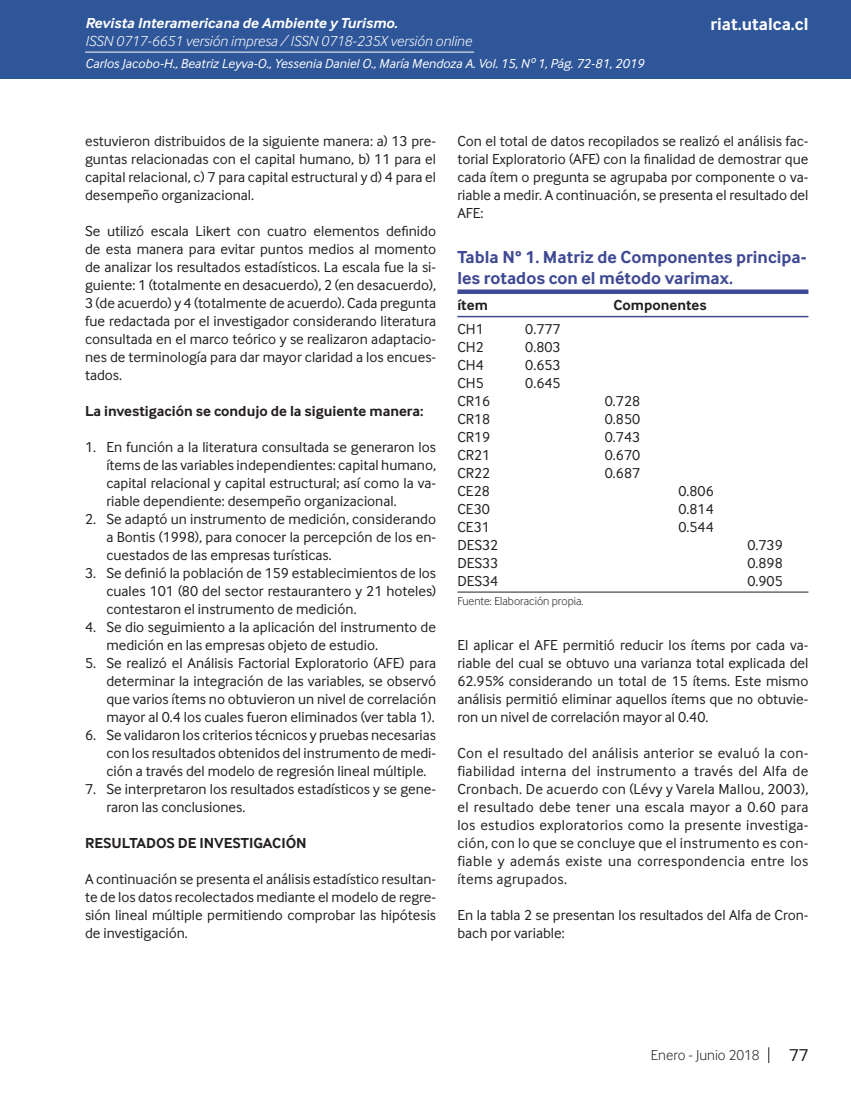
<style>
.page{position:relative;width:851px;height:1106px;background:#fff}
.page>*{position:absolute;margin:0;border:0;box-sizing:border-box;transform-origin:0 0}
.Tabla_titulo{font:700 18px/21px "Inter Face";color:#3f4993}
.t1{font:700 18px "Inter Face";color:#fff}
.t2{font:18px "Inter Face";color:#231f20}
.Cuerpo_de_Texto{font:15px/18px "Inter Face";color:#231f20;text-align:justify}
.Cuerpo_de_Texto-2{font:700 15px "Inter Face";color:#231f20}
.t3{font:italic 300 15px "Inter Face";color:#fff}
.t4{font:italic 700 15px "Inter Face";color:#fff}
.t5{font:300 15px "Inter Face";color:#231f20}
.Cuño_de_pagina{font:italic 13.5px "Inter Face";color:#fff}
.Fuente{font:300 12px "Inter Face";color:#231f20}
</style>
<div class="page">
<div style="left:0;top:0;width:850px;height:79px;background:#2f5699"></div>
<hr style="left:85px;top:52px;width:389px;height:1px;background:#fff">
<svg style="left:768px;top:1047px;width:1px;height:16px"></svg>
<hr style="left:457px;top:316px;width:351px;height:1px;background:#3f4993">
<hr style="left:457px;top:591px;width:351px;height:1px;background:#231f20">
<div style="left:457px;top:289px;width:351px;height:5px;background:#3f4993"></div>
<p class="t4" style="left:85px;top:15px;width:314px">Revista Interamericana de Ambiente y Turismo.</p>
<p class="t3" style="left:85px;top:33px;width:388px">ISSN 0717-6651 versión impresa / ISSN 0718-235X versión online</p>
<p class="Cuño_de_pagina" style="left:85px;top:56px;width:560px">Carlos Jacobo-H., Beatriz Leyva-O., Yessenia Daniel O., María Mendoza A. Vol. 15, Nº 1, Pág. 72-81, 2019</p>
<p class="t1" style="left:710px;top:14px;width:99px">riat.utalca.cl</p>
<p class="Cuerpo_de_Texto" style="left:85px;top:132px;width:352px">estuvieron distribuidos de la siguiente manera: a) 13 pre&shy;guntas relacionadas con el capital humano, b) 11 para el capital relacional, c) 7 para capital estructural y d) 4 para el desempeño organizacional.</p>
<p class="Cuerpo_de_Texto" style="left:85px;top:222px;width:352px">Se utilizó escala Likert con cuatro elementos definido de esta manera para evitar puntos medios al momento de analizar los resultados estadísticos. La escala fue la si&shy;guiente: 1 (totalmente en desacuerdo), 2 (en desacuerdo), 3 (de acuerdo) y 4 (totalmente de acuerdo). Cada pregunta fue redactada por el investigador considerando literatura consultada en el marco teórico y se realizaron adaptacio&shy;nes de terminología para dar mayor claridad a los encues&shy;tados.</p>
<p class="Cuerpo_de_Texto-2" style="left:85px;top:402px;width:340px">La investigación se condujo de la siguiente manera:</p>
<p class="Cuerpo_de_Texto" style="left:106px;top:438px;width:331px;text-indent:-21px">1. En función a la literatura consultada se generaron los ítems de las variables independientes: capital humano, capital relacional y capital estructural; así como la va&shy;riable dependiente: desempeño organizacional.</p>
<p class="Cuerpo_de_Texto" style="left:106px;top:510px;width:331px;text-indent:-21px">2. Se adaptó un instrumento de medición, considerando a Bontis (1998), para conocer la percepción de los en&shy;cuestados de las empresas turísticas.</p>
<p class="Cuerpo_de_Texto" style="left:106px;top:564px;width:331px;text-indent:-21px">3. Se definió la población de 159 establecimientos de los cuales 101 (80 del sector restaurantero y 21 hoteles) contestaron el instrumento de medición.</p>
<p class="Cuerpo_de_Texto" style="left:106px;top:618px;width:331px;text-indent:-21px">4. Se dio seguimiento a la aplicación del instrumento de medición en las empresas objeto de estudio.</p>
<p class="Cuerpo_de_Texto" style="left:106px;top:654px;width:331px;text-indent:-21px">5. Se realizó el Análisis Factorial Exploratorio (AFE) para determinar la integración de las variables, se observó que varios ítems no obtuvieron un nivel de correlación mayor al 0.4 los cuales fueron eliminados (ver tabla 1).</p>
<p class="Cuerpo_de_Texto" style="left:106px;top:726px;width:331px;text-indent:-21px">6. Se validaron los criterios técnicos y pruebas necesarias con los resultados obtenidos del instrumento de medi&shy;ción a través del modelo de regresión lineal múltiple.</p>
<p class="Cuerpo_de_Texto" style="left:106px;top:780px;width:331px;text-indent:-21px">7. Se interpretaron los resultados estadísticos y se gene&shy;raron las conclusiones.</p>
<p class="Cuerpo_de_Texto-2" style="left:85px;top:834px;width:223px">RESULTADOS DE INVESTIGACIÓN</p>
<p class="Cuerpo_de_Texto" style="left:85px;top:870px;width:352px">A continuación se presenta el análisis estadístico resultan&shy;te de los datos recolectados mediante el modelo de regre&shy;sión lineal múltiple permitiendo comprobar las hipótesis de investigación.</p>
<p class="Cuerpo_de_Texto" style="left:457px;top:132px;width:352px">Con el total de datos recopilados se realizó el análisis fac&shy;torial Exploratorio (AFE) con la finalidad de demostrar que cada ítem o pregunta se agrupaba por componente o va&shy;riable a medir. A continuación, se presenta el resultado del AFE:</p>
<p class="Tabla_titulo" style="left:457px;top:246px;width:350px">Tabla N° 1. Matriz de Componentes principa&shy;les rotados con el método varimax.</p>
<p class="Cuerpo_de_Texto-2" style="left:457px;top:296px;width:32px">ítem</p>
<p class="Cuerpo_de_Texto-2" style="left:613px;top:296px;width:95px">Componentes</p>
<p class="Cuerpo_de_Texto" style="left:457px;top:319px;width:28px">CH1</p>
<p class="Cuerpo_de_Texto" style="left:525px;top:319px;width:37px">0.777</p>
<p class="Cuerpo_de_Texto" style="left:457px;top:337px;width:28px">CH2</p>
<p class="Cuerpo_de_Texto" style="left:525px;top:337px;width:37px">0.803</p>
<p class="Cuerpo_de_Texto" style="left:457px;top:355px;width:28px">CH4</p>
<p class="Cuerpo_de_Texto" style="left:525px;top:355px;width:37px">0.653</p>
<p class="Cuerpo_de_Texto" style="left:457px;top:373px;width:28px">CH5</p>
<p class="Cuerpo_de_Texto" style="left:525px;top:373px;width:37px">0.645</p>
<p class="Cuerpo_de_Texto" style="left:457px;top:391px;width:34px">CR16</p>
<p class="Cuerpo_de_Texto" style="left:604px;top:391px;width:37px">0.728</p>
<p class="Cuerpo_de_Texto" style="left:457px;top:409px;width:34px">CR18</p>
<p class="Cuerpo_de_Texto" style="left:604px;top:409px;width:37px">0.850</p>
<p class="Cuerpo_de_Texto" style="left:457px;top:427px;width:34px">CR19</p>
<p class="Cuerpo_de_Texto" style="left:604px;top:427px;width:37px">0.743</p>
<p class="Cuerpo_de_Texto" style="left:457px;top:445px;width:34px">CR21</p>
<p class="Cuerpo_de_Texto" style="left:604px;top:445px;width:37px">0.670</p>
<p class="Cuerpo_de_Texto" style="left:457px;top:463px;width:34px">CR22</p>
<p class="Cuerpo_de_Texto" style="left:604px;top:463px;width:37px">0.687</p>
<p class="Cuerpo_de_Texto" style="left:457px;top:481px;width:34px">CE28</p>
<p class="Cuerpo_de_Texto" style="left:678px;top:481px;width:37px">0.806</p>
<p class="Cuerpo_de_Texto" style="left:457px;top:499px;width:34px">CE30</p>
<p class="Cuerpo_de_Texto" style="left:678px;top:499px;width:37px">0.814</p>
<p class="Cuerpo_de_Texto" style="left:457px;top:517px;width:34px">CE31</p>
<p class="Cuerpo_de_Texto" style="left:678px;top:517px;width:37px">0.544</p>
<p class="Cuerpo_de_Texto" style="left:457px;top:535px;width:42px">DES32</p>
<p class="Cuerpo_de_Texto" style="left:747px;top:535px;width:37px">0.739</p>
<p class="Cuerpo_de_Texto" style="left:457px;top:553px;width:42px">DES33</p>
<p class="Cuerpo_de_Texto" style="left:747px;top:553px;width:37px">0.898</p>
<p class="Cuerpo_de_Texto" style="left:457px;top:571px;width:42px">DES34</p>
<p class="Cuerpo_de_Texto" style="left:747px;top:571px;width:37px">0.905</p>
<p class="Fuente" style="left:457px;top:594px;width:128px">Fuente: Elaboración propia.</p>
<p class="Cuerpo_de_Texto" style="left:457px;top:636px;width:352px">El aplicar el AFE permitió reducir los ítems por cada va&shy;riable del cual se obtuvo una varianza total explicada del 62.95% considerando un total de 15 ítems. Este mismo análisis permitió eliminar aquellos ítems que no obtuvie&shy;ron un nivel de correlación mayor al 0.40.</p>
<p class="Cuerpo_de_Texto" style="left:457px;top:744px;width:352px">Con el resultado del análisis anterior se evaluó la con&shy;fiabilidad interna del instrumento a través del Alfa de Cronbach. De acuerdo con (Lévy y Varela Mallou, 2003), el resultado debe tener una escala mayor a 0.60 para los estudios exploratorios como la presente investiga&shy;ción, con lo que se concluye que el instrumento es con&shy;fiable y además existe una correspondencia entre los ítems agrupados.</p>
<p class="Cuerpo_de_Texto" style="left:457px;top:906px;width:352px">En la tabla 2 se presentan los resultados del Alfa de Cron&shy;bach por variable:</p>
<p class="t5" style="left:651px;top:1046px;width:110px">Enero - Junio 2018</p>
<p class="t2" style="left:789px;top:1045px;width:21px">77</p>
</div>
